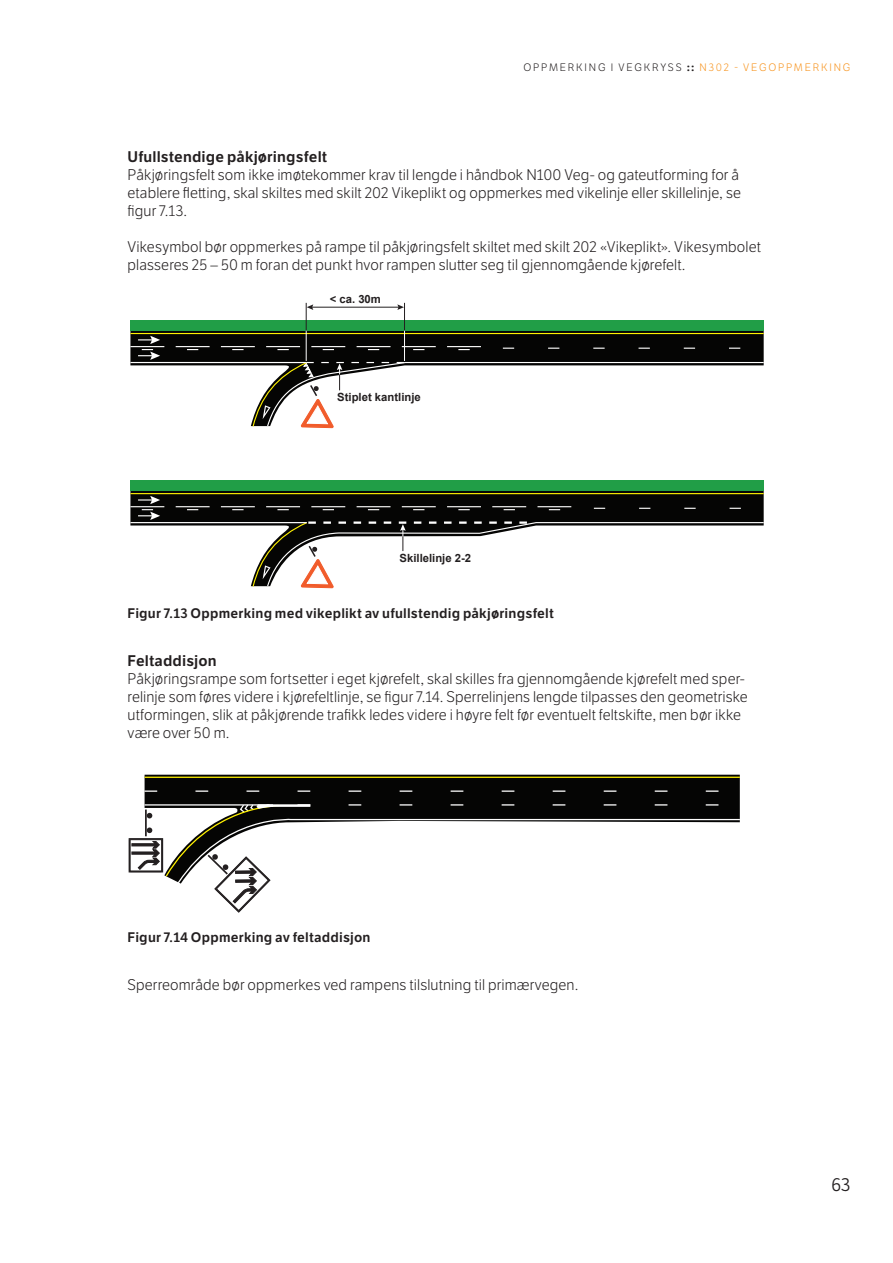
<style>
.page{position:relative;width:893px;height:1263px;background:#fff}
.page>*{position:absolute;margin:0;border:0;box-sizing:border-box;transform-origin:0 0}
.t1{font:18px "LFT Etica";color:#231f20}
.Brødtekst{font:300 15px/18px "LFT Etica";letter-spacing:.01em;color:#231f20}
.Tittel_4{font:600 15px "LFT Etica";letter-spacing:.01em;color:#231f20}
.Billedtekst{font:600 13.5px "LFT Etica";letter-spacing:.015em;color:#231f20}
.t2{font:700 11.25px "Arial";color:#231f20}
.t3{font:300 10.5px "LFT Etica";letter-spacing:.175em;color:#231f20}
.s1{font-weight:700}
.s2{color:#f7931d}
</style>
<div class="page">
<svg style="left:130px;top:491px;width:634px;height:5px;background:#111004"></svg>
<div style="left:131px;top:480px;width:633px;height:11px;background:#219e47"></div>
<hr style="left:130px;top:493px;width:634px;height:1px;background:#fff101">
<svg style="left:130px;top:496px;width:634px;height:92px"></svg>
<svg style="left:130px;top:303px;width:634px;height:125px"></svg>
<svg style="left:145px;top:775px;width:595px;height:101px;background:#12120e"></svg>
<hr style="left:145px;top:777px;width:595px;height:1px;background:#fff101">
<hr style="left:145px;top:804px;width:125px;height:1px;background:#fff">
<svg style="left:144px;top:790px;width:596px;height:2px"></svg>
<hr style="left:145px;top:809px;width:2px;height:27px;background:#231f20">
<svg style="left:147px;top:813px;width:5px;height:5px"></svg>
<svg style="left:147px;top:827px;width:5px;height:6px"></svg>
<div style="left:129px;top:839px;width:34px;height:33px;border:1px solid #231f20"></div>
<div style="left:129px;top:839px;width:33px;height:33px;border:1px solid #231f20"></div>
<svg style="left:130px;top:840px;width:32px;height:31px"></svg>
<div style="left:130px;top:840px;width:32px;height:31px;border:1px solid #231f20"></div>
<svg style="left:132px;top:841px;width:27px;height:28px"></svg>
<svg style="left:165px;top:803px;width:575px;height:109px"></svg>
<p class="t3" style="left:523px;top:62px;width:328px">OPPMERKING I VEGKRYSS <span class="s1">::</span> <span class="s2">N302 - VEGOPPMERKING</span></p>
<p class="Tittel_4" style="left:128px;top:147px;width:201px">Ufullstendige påkjøringsfelt</p>
<p class="Brødtekst" style="left:128px;top:166px;width:615px">Påkjøringsfelt som ikke imøtekommer krav til lengde i håndbok N100 Veg- og gateutforming for å etablere fletting, skal skiltes med skilt 202 Vikeplikt og oppmerkes med vikelinje eller skillelinje, se figur 7.13.</p>
<p class="Brødtekst" style="left:128px;top:238px;width:635px">Vikesymbol bør oppmerkes på rampe til påkjøringsfelt skiltet med skilt 202 «Vikeplikt». Vikesymbolet plasseres 25 – 50 m foran det punkt hvor rampen slutter seg til gjennomgående kjørefelt.</p>
<p class="t2" style="left:330px;top:292px;width:53px">&lt; ca. 30m</p>
<p class="t2" style="left:337px;top:390px;width:85px">Stiplet kantlinje</p>
<p class="t2" style="left:400px;top:550px;width:73px">Skillelinje 2-2</p>
<h2 class="Billedtekst" style="left:128px;top:605px;width:428px">Figur 7.13 Oppmerking med vikeplikt av ufullstendig påkjøringsfelt</h2>
<p class="Tittel_4" style="left:128px;top:652px;width:91px">Feltaddisjon</p>
<p class="Brødtekst" style="left:128px;top:670px;width:622px">Påkjøringsrampe som fortsetter i eget kjørefelt, skal skilles fra gjennomgående kjørefelt med sper&shy;relinje som føres videre i kjørefeltlinje, se figur 7.14. Sperrelinjens lengde tilpasses den geometriske utformingen, slik at påkjørende trafikk ledes videre i høyre felt før eventuelt feltskifte, men bør ikke være over 50 m.</p>
<h2 class="Billedtekst" style="left:128px;top:929px;width:244px">Figur 7.14 Oppmerking av feltaddisjon</h2>
<p class="Brødtekst" style="left:128px;top:976px;width:452px">Sperreområde bør oppmerkes ved rampens tilslutning til primærvegen.</p>
<p class="t1" style="left:832px;top:1174px;width:20px">63</p>
</div>
